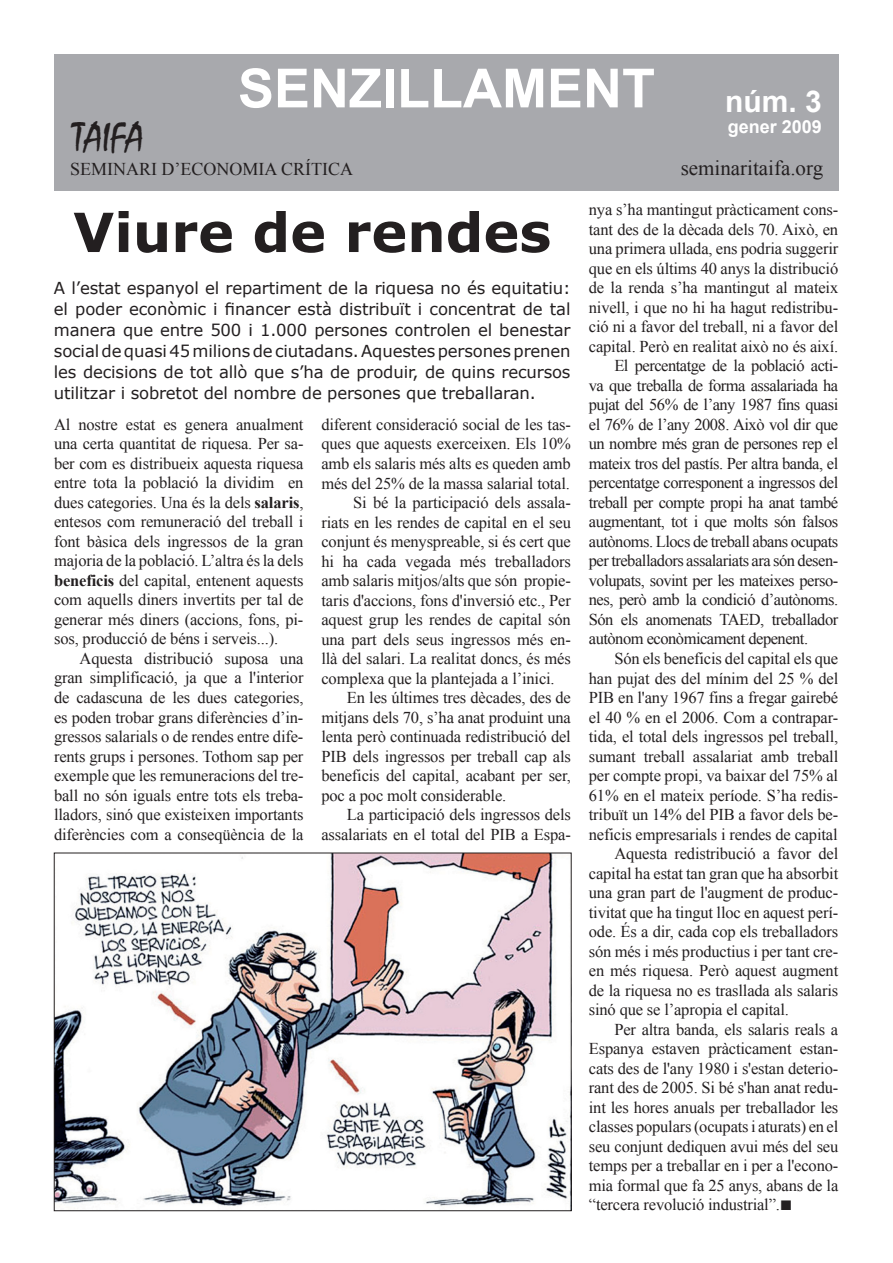
<style>
.page{position:relative;width:893px;height:1263px;background:#fff}
.page>*{position:absolute;margin:0;border:0;box-sizing:border-box;transform-origin:0 0}
.t1{font:700 54px "Verdana";color:#231f20}
.t2{font:700 54px "Arial";color:#fff}
.t3{font:39px "Mistral Std";letter-spacing:-.01em;color:#231f20}
.t4{font:700 30px "Arial";color:#fff}
.t5{font:21px "Times New Roman";color:#231f20}
.t6{font:18px "Times New Roman";color:#231f20}
.t7{font:700 18px "Arial";color:#fff}
.t8{font:16.5px/19.5px "Times New Roman";letter-spacing:-.01em;color:#231f20;text-align:justify}
.t9{font:16.5px "Times New Roman";letter-spacing:-.03em;color:#231f20}
.t10{font:16.5px/21px "Verdana";letter-spacing:-.01em;color:#231f20;text-align:justify}
.s1{font-weight:700}
.s2{font-size:21px}
</style>
<div class="page">
<div style="left:54px;top:54px;width:785px;height:136px;background:#a8a9ad"></div>
<img style="left:56px;top:855px;width:514px;height:351px">
<h1 class="t2" style="left:238px;top:53px;width:418px">SENZILLAMENT</h1>
<h3 class="t4" style="left:725px;top:81px;width:98px">núm. 3</h3>
<p class="t7" style="left:728px;top:115px;width:96px">gener 2009</p>
<h2 class="t3" style="left:70px;top:115px;width:75px">TAIFA</h2>
<p class="t6" style="left:70px;top:157px;width:284px">SEMINARI D’ECONOMIA CRÍTICA</p>
<p class="t5" style="left:681px;top:154px;width:144px">seminaritaifa.org</p>
<h1 class="t1" style="left:73px;top:198px;width:480px">Viure de rendes</h1>
<p class="t10" style="left:54px;top:277px;width:518px">A l’estat espanyol el repartiment de la riquesa no és equitatiu: el poder econòmic i financer està distribuït i concentrat de tal manera que entre 500 i 1.000 persones controlen el benestar social de quasi 45 milions de ciutadans. Aquestes persones prenen les decisions de tot allò que s’ha de produir, de quins recursos utilitzar i sobretot del nombre de persones que treballaran.</p>
<p class="t8" style="left:54px;top:414px;width:251px">Al nostre estat es genera anualment una certa quantitat de riquesa. Per sa&shy;ber com es distribueix aquesta riquesa entre tota la població la dividim en dues categories. Una és la dels <span class="s1">salaris</span>, entesos com remuneració del treball i font bàsica dels ingressos de la gran majoria de la població. L’altra és la dels <span class="s1">beneficis</span> del capital, entenent aquests com aquells diners invertits per tal de generar més diners (accions, fons, pi&shy;sos, producció de béns i serveis...).</p>
<p class="t8" style="left:54px;top:648px;width:251px;text-indent:26px">Aquesta distribució suposa una gran simplificació, ja que a l'interior de cadascuna de les dues categories, es poden trobar grans diferències d’in&shy;gressos salarials o de rendes entre dife&shy;rents grups i persones. Tothom sap per exemple que les remuneracions del tre&shy;ball no són iguals entre tots els treba&shy;lladors, sinó que existeixen importants diferències com a conseqüència de la</p>
<p class="t8" style="left:589px;top:200px;width:251px">nya s’ha mantingut pràcticament cons-</p>
<p class="t8" style="left:589px;top:219px;width:251px">tant des de la dècada dels 70. Això, en</p>
<p class="t8" style="left:589px;top:239px;width:251px">una primera ullada, ens podria suggerir</p>
<p class="t8" style="left:589px;top:258px;width:251px">que en els últims 40 anys la distribució</p>
<p class="t8" style="left:589px;top:278px;width:251px">de la renda s’ha mantingut al mateix</p>
<p class="t8" style="left:589px;top:297px;width:251px">nivell, i que no hi ha hagut redistribu-</p>
<p class="t8" style="left:589px;top:317px;width:251px">ció ni a favor del treball, ni a favor del</p>
<p class="t8" style="left:589px;top:336px;width:251px">capital. Però en realitat això no és així.</p>
<p class="t9" style="left:614px;top:355px;width:225px">El percentatge de la població acti-</p>
<p class="t9" style="left:589px;top:374px;width:251px">va que treballa de forma assalariada ha</p>
<p class="t9" style="left:589px;top:394px;width:251px">pujat del 56% de l’any 1987 fins quasi</p>
<p class="t9" style="left:589px;top:413px;width:251px">el 76% de l’any 2008. Això vol dir que</p>
<p class="t9" style="left:589px;top:433px;width:251px">un nombre més gran de persones rep el</p>
<p class="t9" style="left:589px;top:452px;width:251px">mateix tros del pastís. Per altra banda, el</p>
<p class="t9" style="left:589px;top:472px;width:251px">percentatge corresponent a ingressos del</p>
<p class="t9" style="left:589px;top:491px;width:251px">treball per compte propi ha anat també</p>
<p class="t9" style="left:589px;top:511px;width:251px">augmentant, tot i que molts són falsos</p>
<p class="t9" style="left:589px;top:530px;width:251px">autònoms. Llocs de treball abans ocupats</p>
<p class="t9" style="left:589px;top:550px;width:251px">per treballadors assalariats ara són desen-</p>
<p class="t9" style="left:589px;top:569px;width:251px">volupats, sovint per les mateixes perso-</p>
<p class="t9" style="left:589px;top:589px;width:251px">nes, però amb la condició d’autònoms.</p>
<p class="t9" style="left:589px;top:608px;width:251px">Són els anomenats TAED, treballador</p>
<p class="t9" style="left:589px;top:628px;width:221px">autònom econòmicament depenent.</p>
<p class="t8" style="left:614px;top:648px;width:225px">Són els beneficis del capital els que</p>
<p class="t8" style="left:589px;top:668px;width:251px">han pujat des del mínim del 25 % del</p>
<p class="t8" style="left:589px;top:687px;width:251px">PIB en l'any 1967 fins a fregar gairebé</p>
<p class="t8" style="left:589px;top:707px;width:251px">el 40 % en el 2006. Com a contrapar-</p>
<p class="t8" style="left:589px;top:726px;width:251px">tida, el total dels ingressos pel treball,</p>
<p class="t8" style="left:589px;top:746px;width:251px">sumant treball assalariat amb treball</p>
<p class="t8" style="left:589px;top:765px;width:251px">per compte propi, va baixar del 75% al</p>
<p class="t8" style="left:589px;top:785px;width:251px">61% en el mateix període. S’ha redis-</p>
<p class="t8" style="left:589px;top:804px;width:251px">tribuït un 14% del PIB a favor dels be-</p>
<p class="t8" style="left:589px;top:824px;width:250px">neficis empresarials i rendes de capital</p>
<p class="t8" style="left:614px;top:843px;width:225px">Aquesta redistribució a favor del</p>
<p class="t8" style="left:589px;top:863px;width:251px">capital ha estat tan gran que ha absorbit</p>
<p class="t8" style="left:589px;top:882px;width:251px">una gran part de l'augment de produc-</p>
<p class="t8" style="left:589px;top:902px;width:251px">tivitat que ha tingut lloc en aquest perí-</p>
<p class="t8" style="left:589px;top:921px;width:251px">ode. És a dir, cada cop els treballadors</p>
<p class="t8" style="left:589px;top:941px;width:251px">són més i més productius i per tant cre-</p>
<p class="t8" style="left:589px;top:960px;width:251px">en més riquesa. Però aquest augment</p>
<p class="t8" style="left:589px;top:980px;width:251px">de la riquesa no es trasllada als salaris</p>
<p class="t8" style="left:589px;top:999px;width:202px">sinó que se l’apropia el capital.</p>
<p class="t8" style="left:614px;top:1019px;width:225px">Per altra banda, els salaris reals a</p>
<p class="t8" style="left:589px;top:1038px;width:251px">Espanya estaven pràcticament estan-</p>
<p class="t8" style="left:589px;top:1058px;width:251px">cats des de l'any 1980 i s'estan deterio-</p>
<p class="t8" style="left:589px;top:1077px;width:251px">rant des de 2005. Si bé s'han anat redu-</p>
<p class="t8" style="left:589px;top:1097px;width:251px">int les hores anuals per treballador les</p>
<p class="t8" style="left:589px;top:1116px;width:251px">classes populars (ocupats i aturats) en el</p>
<p class="t8" style="left:589px;top:1136px;width:251px">seu conjunt dediquen avui més del seu</p>
<p class="t8" style="left:589px;top:1155px;width:251px">temps per a treballar en i per a l'econo-</p>
<p class="t8" style="left:589px;top:1175px;width:251px">mia formal que fa 25 anys, abans de la</p>
<p class="t8" style="left:589px;top:1194px;width:205px">“tercera revolució industrial”.<span class="s2">■</span></p>
<p class="t8" style="left:321px;top:414px;width:251px">diferent consideració social de les tas-</p>
<p class="t8" style="left:321px;top:434px;width:251px">ques que aquests exerceixen. Els 10%</p>
<p class="t8" style="left:321px;top:453px;width:251px">amb els salaris més alts es queden amb</p>
<p class="t8" style="left:321px;top:473px;width:250px">més del 25% de la massa salarial total.</p>
<p class="t8" style="left:353px;top:492px;width:219px">Si bé la participació dels assala-</p>
<p class="t8" style="left:321px;top:512px;width:251px">riats en les rendes de capital en el seu</p>
<p class="t8" style="left:321px;top:531px;width:251px">conjunt és menyspreable, si és cert que</p>
<p class="t8" style="left:321px;top:551px;width:251px">hi ha cada vegada més treballadors</p>
<p class="t8" style="left:321px;top:570px;width:251px">amb salaris mitjos/alts que són propie-</p>
<p class="t8" style="left:321px;top:590px;width:251px">taris d'accions, fons d'inversió etc., Per</p>
<p class="t8" style="left:321px;top:609px;width:251px">aquest grup les rendes de capital són</p>
<p class="t8" style="left:321px;top:629px;width:251px">una part dels seus ingressos més en-</p>
<p class="t8" style="left:321px;top:648px;width:251px">llà del salari. La realitat doncs, és més</p>
<p class="t8" style="left:321px;top:668px;width:235px">complexa que la plantejada a l’inici.</p>
<p class="t8" style="left:347px;top:687px;width:225px">En les últimes tres dècades, des de</p>
<p class="t8" style="left:321px;top:707px;width:251px">mitjans dels 70, s’ha anat produint una</p>
<p class="t8" style="left:321px;top:726px;width:251px">lenta però continuada redistribució del</p>
<p class="t8" style="left:321px;top:746px;width:251px">PIB dels ingressos per treball cap als</p>
<p class="t8" style="left:321px;top:765px;width:251px">beneficis del capital, acabant per ser,</p>
<p class="t8" style="left:321px;top:785px;width:186px">poc a poc molt considerable.</p>
<p class="t8" style="left:347px;top:804px;width:225px">La participació dels ingressos dels</p>
<p class="t8" style="left:321px;top:824px;width:251px">assalariats en el total del PIB a Espa-</p>
</div>
